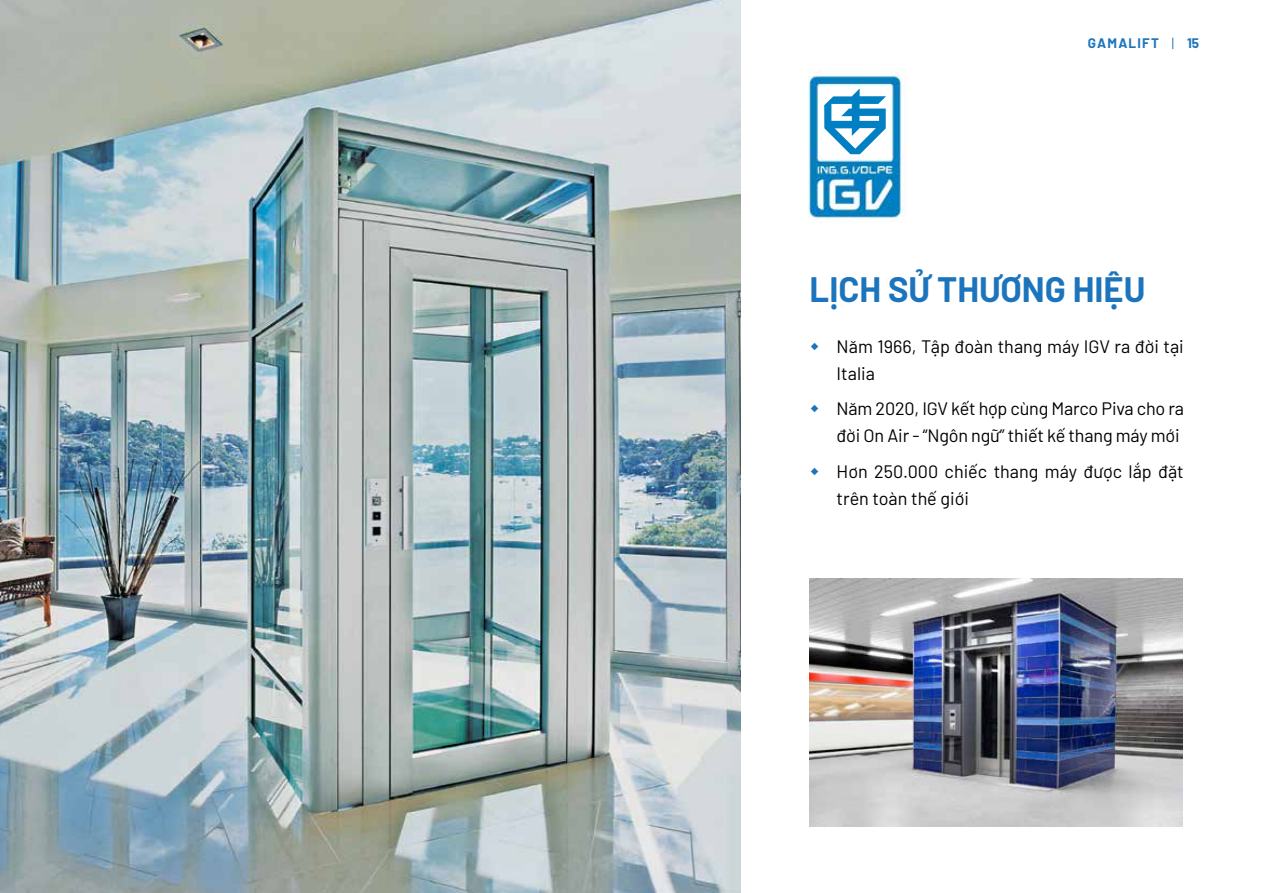
<style>
.page{position:relative;width:1263px;height:893px;background:#fff}
.page>*{position:absolute;margin:0;border:0;box-sizing:border-box;transform-origin:0 0}
.t1{font:700 34.5px "Barlow";color:#1c75bc}
.t2{font:18px/27px "Barlow";color:#000}
.t3{font:700 13.5px "Barlow";letter-spacing:.09em;color:#1c75bc}
.s1{font-weight:400}
.s2{font-family:"Oxy Avenir Black";color:#1c75bc}
</style>
<div class="page">
<img style="left:808px;top:70px;width:98px;height:148px">
<div style="left:822px;top:87px;width:68px;height:70px;background:#fff"></div>
<svg style="left:824px;top:89px;width:62px;height:65px"></svg>
<img style="left:810px;top:578px;width:372px;height:249px">
<img style="left:0;top:0;width:740px;height:893px">
<p class="t3" style="left:1088px;top:33px;width:113px">GAMALIFT <span class="s1">|</span> 15</p>
<h1 class="t1" style="left:810px;top:264px;width:337px">LỊCH SỬ THƯƠNG HIỆU</h1>
<p class="t2" style="left:837px;top:331px;width:349px;text-indent:-27px"><span class="s2">ġ</span> Năm 1966, Tập đoàn thang máy IGV ra đời tại<br>Italia</p>
<p class="t2" style="left:810px;top:394px;width:376px;text-align:right"><span class="s2">ġ</span> Năm 2020, IGV kết hợp cùng Marco Piva cho ra đời On Air - “Ngôn ngữ” thiết kế thang máy mới</p>
<p class="t2" style="left:837px;top:456px;width:349px;text-indent:-27px"><span class="s2">ġ</span> Hơn 250.000 chiếc thang máy được lắp đặt trên toàn thế giới</p>
</div>
